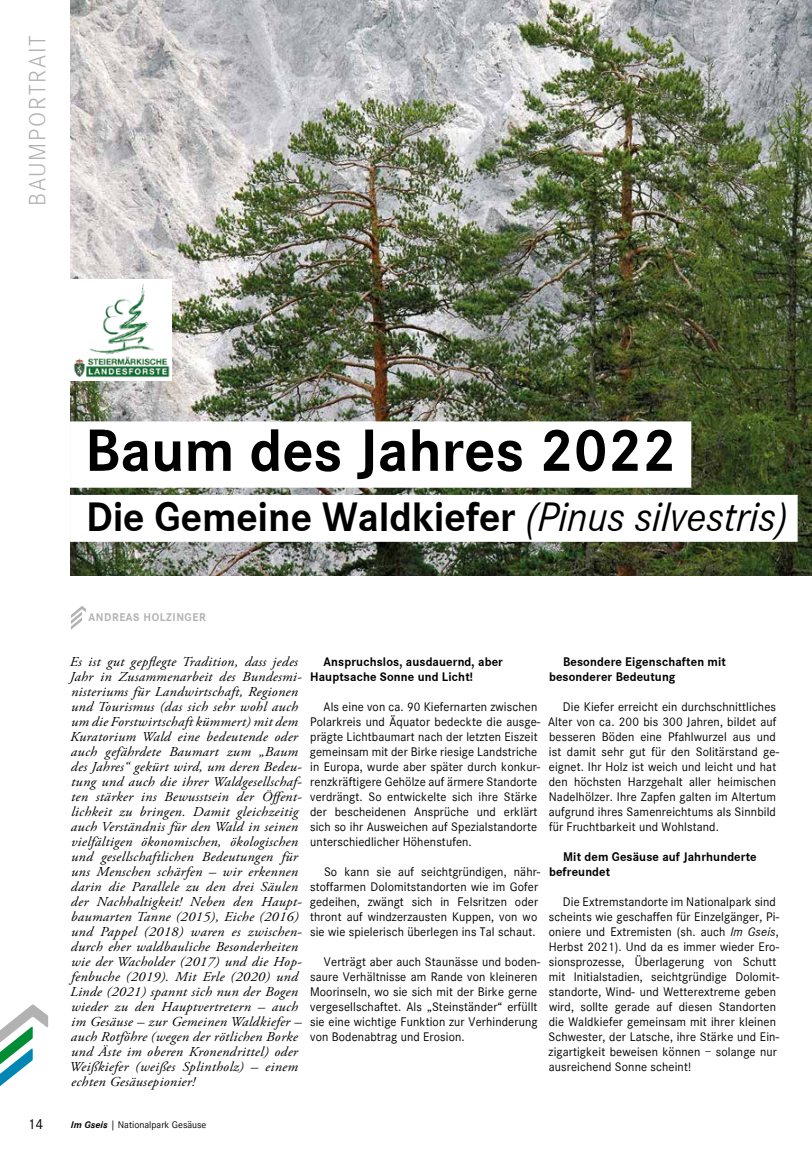
<style>
.page{position:relative;width:812px;height:1149px;background:#fff}
.page>*{position:absolute;margin:0;border:0;box-sizing:border-box;transform-origin:0 0}
.t1{font:61.75px "Corporate S Bold";color:#000}
.t2{font:42.5px "Corporate S Bold";letter-spacing:-.005em;color:#000}
.t3{font:24.5px "Corporate S Light";letter-spacing:.07em;color:#b3b2b2}
.t4{font:15px "Corporate S Regular";color:#000}
.t5{font:italic 13.62px/15px "Adobe Garamond Pro";letter-spacing:.02em;color:#000;scale:1.06 1}
.t6{font:12.88px/15px "Corporate S Regular";letter-spacing:.01em;color:#000}
.t7{font:12.88px/15px "Corporate S Bold";letter-spacing:.01em;color:#000}
.t8{font:11.62px "Corporate S Bold";letter-spacing:.05em;color:#b3b2b2}
.t9{font:10px "Corporate S Regular";color:#000}
.s1{font-family:"Corporate S Regular";font-style:italic}
.s2{font-style:italic}
.s3{font-family:"Corporate S Bold";font-style:italic}
</style>
<div class="page">
<svg style="left:0;top:1004px;width:48px;height:82px"></svg>
<img style="left:71px;top:0;width:740px;height:575px">
<svg style="left:71px;top:606px;width:15px;height:23px"></svg>
<div style="left:70px;top:421px;width:621px;height:66px;background:#fff"></div>
<div style="left:70px;top:494px;width:727px;height:47px;background:#fff"></div>
<img style="left:71px;top:279px;width:100px;height:101px">
<h3 class="t3" style="left:24px;top:206px;width:172px;rotate:-90deg">BAUMPORTRAIT</h3>
<h1 class="t1" style="left:85px;top:415px;width:592px">Baum des Jahres 2022</h1>
<h2 class="t2" style="left:86px;top:492px;width:702px">Die Gemeine Waldkiefer <span class="s1">(Pinus silvestris)</span></h2>
<p class="t8" style="left:89px;top:610px;width:118px">ANDREAS HOLZINGER</p>
<p class="t5" style="left:69px;top:654px;width:221px">Es ist gut gepflegte Tradition, dass jedes Jahr in Zusammenarbeit des Bundesmi&shy;nisteriums für Landwirtschaft, Regionen und Tourismus (das sich sehr wohl auch um die Forstwirtschaft kümmert) mit dem Kuratorium Wald eine bedeutende oder auch gefährdete Baumart zum „Baum des Jahres“ gekürt wird, um deren Bedeu&shy;tung und auch die ihrer Waldgesellschaf&shy;ten stärker ins Bewusstsein der Öffent&shy;lichkeit zu bringen. Damit gleichzeitig auch Verständnis für den Wald in seinen vielfältigen ökonomischen, ökologischen und gesellschaftlichen Bedeutungen für uns Menschen schärfen – wir erkennen darin die Parallele zu den drei Säulen der Nachhaltigkeit! Neben den Haupt&shy;baumarten Tanne (2015), Eiche (2016) und Pappel (2018) waren es zwischen&shy;durch eher waldbauliche Besonderheiten wie der Wacholder (2017) und die Hop&shy;fenbuche (2019). Mit Erle (2020) und Linde (2021) spannt sich nun der Bogen wieder zu den Hauptvertretern – auch im Gesäuse – zur Gemeinen Waldkiefer – auch Rotföhre (wegen der rötlichen Borke und Äste im oberen Kronendrittel) oder Weißkiefer (weißes Splintholz) – einem echten Gesäusepionier!</p>
<p class="t7" style="left:549px;top:654px;width:178px;text-indent:14px">Besondere Eigenschaften mit besonderer Bedeutung</p>
<p class="t6" style="left:548px;top:699px;width:232px;text-indent:15px">Die Kiefer erreicht ein durchschnittliches Alter von ca. 200 bis 300 Jahren, bildet auf besseren Böden eine Pfahlwurzel aus und ist damit sehr gut für den Solitärstand ge&shy;eignet. Ihr Holz ist weich und leicht und hat den höchsten Harzgehalt aller heimischen Nadelhölzer. Ihre Zapfen galten im Altertum aufgrund ihres Samenreichtums als Sinnbild für Fruchtbarkeit und Wohlstand.</p>
<p class="t7" style="left:549px;top:849px;width:209px;text-indent:14px">Mit dem Gesäuse auf Jahrhunderte befreundet</p>
<p class="t6" style="left:548px;top:894px;width:232px;text-indent:14px">Die Extremstandorte im Nationalpark sind scheints wie geschaffen für Einzelgänger, Pi&shy;oniere und Extremisten (sh. auch <span class="s2">Im Gseis</span>, Herbst 2021). Und da es immer wieder Ero&shy;sionsprozesse, Überlagerung von Schutt mit Initialstadien, seichtgründige Dolomit&shy;standorte, Wind- und Wetterextreme geben wird, sollte gerade auf diesen Standorten die Waldkiefer gemeinsam mit ihrer kleinen Schwester, der Latsche, ihre Stärke und Ein&shy;zigartigkeit beweisen können – solange nur ausreichend Sonne scheint!</p>
<p class="t7" style="left:310px;top:654px;width:194px;text-indent:13px">Anspruchslos, ausdauernd, aber<br>Hauptsache Sonne und Licht!</p>
<p class="t6" style="left:310px;top:699px;width:232px;text-indent:14px">Als eine von ca. 90 Kiefernarten zwischen Polarkreis und Äquator bedeckte die ausge&shy;prägte Lichtbaumart nach der letzten Eiszeit gemeinsam mit der Birke riesige Landstriche in Europa, wurde aber später durch konkur&shy;renzkräftigere Gehölze auf ärmere Standorte verdrängt. So entwickelte sich ihre Stärke der bescheidenen Ansprüche und erklärt sich so ihr Ausweichen auf Spezialstandorte unterschiedlicher Höhenstufen.</p>
<p class="t6" style="left:310px;top:864px;width:232px;text-indent:14px">So kann sie auf seichtgründigen, nähr&shy;stoffarmen Dolomitstandorten wie im Gofer gedeihen, zwängt sich in Felsritzen oder thront auf windzerzausten Kuppen, von wo sie wie spielerisch überlegen ins Tal schaut.</p>
<p class="t6" style="left:310px;top:954px;width:232px;text-indent:14px">Verträgt aber auch Staunässe und boden&shy;saure Verhältnisse am Rande von kleineren Moorinseln, wo sie sich mit der Birke gerne vergesellschaftet. Als „Steinständer“ erfüllt sie eine wichtige Funktion zur Verhinderung von Bodenabtrag und Erosion.</p>
<p class="t4" style="left:27px;top:1115px;width:17px">14</p>
<p class="t9" style="left:71px;top:1118px;width:137px"><span class="s3">Im Gseis</span> | Nationalpark Gesäuse</p>
</div>
